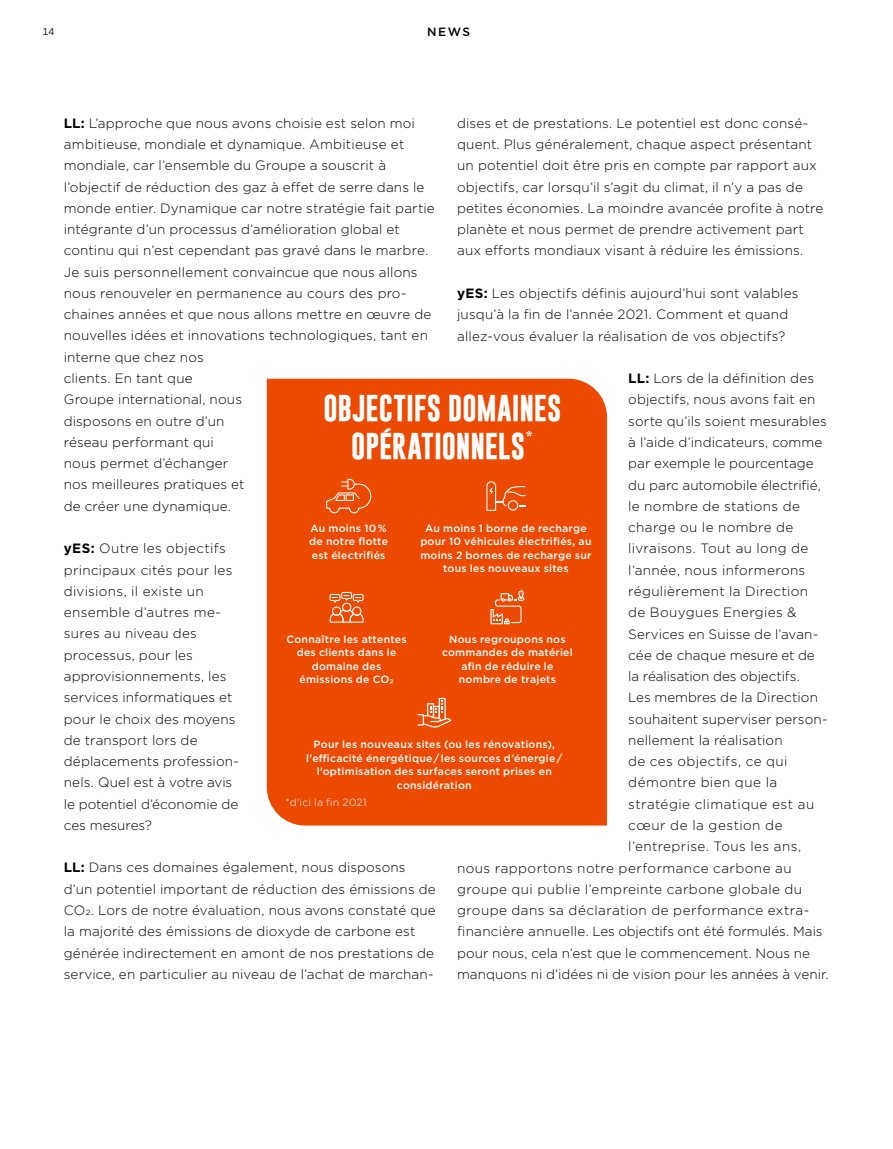
<style>
.page{position:relative;width:893px;height:1149px;background:#fff}
.page>*{position:absolute;margin:0;border:0;box-sizing:border-box;transform-origin:0 0}
.t1{font:700 27px/37.5px "Gobold";color:#fff;text-align:center}
.t2{font:300 13.5px/21.3px "Gotham";letter-spacing:.015em;color:#000}
.t3{font:300 13.5px "Gotham";letter-spacing:.035em;color:#000}
.t4{font:300 13.5px "Gotham";letter-spacing:-.005em;color:#000}
.t5{font:500 12px "Gotham";color:#000}
.t6{font:500 10.5px/13.5px "Gotham";letter-spacing:.02em;color:#fff;text-align:center}
.t7{font:300 10.5px "Gotham";letter-spacing:.015em;color:#fff}
.t8{font:9.75px "Gotham";color:#000}
.s1{font-weight:700}
.s2{font-family:"Gobold High";font-weight:100;font-size:33px}
</style>
<div class="page">
<div style="left:267px;top:378px;width:340px;height:447px;background:#eb4a00"></div>
<svg style="left:326px;top:478px;width:45px;height:35px;background:#ed6425"></svg>
<svg style="left:486px;top:481px;width:39px;height:29px"></svg>
<svg style="left:330px;top:591px;width:34px;height:31px"></svg>
<svg style="left:490px;top:590px;width:34px;height:34px"></svg>
<svg style="left:418px;top:697px;width:33px;height:30px"></svg>
<p class="t8" style="left:43px;top:26px;width:13px">14</p>
<p class="t5" style="left:427px;top:24px;width:45px">NEWS</p>
<p class="t2" style="left:64px;top:112px;width:373px"><span class="s1">LL:</span> L’approche que nous avons choisie est selon moi ambitieuse, mondiale et dynamique. Ambitieuse et mondiale, car l’ensemble du Groupe a souscrit à l’objectif de réduction des gaz à effet de serre dans le monde entier. Dynamique car notre stratégie fait partie intégrante d’un processus d’amélioration global et continu qui n’est cependant pas gravé dans le marbre.<br>Je suis personnellement convaincue que nous allons nous renouveler en permanence au cours des pro&shy;chaines années et que nous allons mettre en œuvre de nouvelles idées et innovations technologiques, tant en interne que chez nos<br>clients. En tant que<br>Groupe international, nous<br>disposons en outre d’un<br>réseau performant qui<br>nous permet d’échanger<br>nos meilleures pratiques et<br>de créer une dynamique.</p>
<p class="t2" style="left:64px;top:537px;width:177px"><span class="s1">yES:</span> Outre les objectifs principaux cités pour les divisions, il existe un ensemble d’autres me&shy;sures au niveau des processus, pour les approvisionnements, les services informatiques et pour le choix des moyens de transport lors de déplacements profession&shy;nels. Quel est à votre avis le potentiel d’économie de ces mesures?</p>
<p class="t2" style="left:64px;top:856px;width:374px"><span class="s1">LL:</span> Dans ces domaines également, nous disposons d’un potentiel important de réduction des émissions de CO2. Lors de notre évaluation, nous avons constaté que la majorité des émissions de dioxyde de carbone est générée indirectement en amont de nos prestations de service, en particulier au niveau de l’achat de marchan-</p>
<p class="t2" style="left:457px;top:112px;width:368px">dises et de prestations. Le potentiel est donc consé&shy;quent. Plus généralement, chaque aspect présentant un potentiel doit être pris en compte par rapport aux objectifs, car lorsqu’il s’agit du climat, il n’y a pas de petites économies. La moindre avancée profite à notre planète et nous permet de prendre activement part aux efforts mondiaux visant à réduire les émissions.</p>
<p class="t2" style="left:457px;top:282px;width:343px"><span class="s1">yES:</span> Les objectifs définis aujourd’hui sont valables jusqu’à la fin de l’année 2021. Comment et quand allez-vous évaluer la réalisation de vos objectifs?</p>
<p class="t2" style="left:628px;top:367px;width:187px"><span class="s1">LL:</span> Lors de la définition des</p>
<p class="t2" style="left:628px;top:388px;width:189px">objectifs, nous avons fait en</p>
<p class="t2" style="left:628px;top:410px;width:200px">sorte qu’ils soient mesurables</p>
<p class="t2" style="left:628px;top:431px;width:196px">à l’aide d’indicateurs, comme</p>
<p class="t2" style="left:628px;top:452px;width:187px">par exemple le pourcentage</p>
<p class="t2" style="left:628px;top:473px;width:194px">du parc automobile électrifié,</p>
<p class="t2" style="left:628px;top:495px;width:173px">le nombre de stations de</p>
<p class="t2" style="left:628px;top:516px;width:166px">charge ou le nombre de</p>
<p class="t2" style="left:628px;top:537px;width:182px">livraisons. Tout au long de</p>
<p class="t2" style="left:628px;top:558px;width:179px">l’année, nous informerons</p>
<p class="t2" style="left:628px;top:580px;width:181px">régulièrement la Direction</p>
<p class="t2" style="left:628px;top:601px;width:170px">de Bouygues Energies &amp;</p>
<p class="t2" style="left:628px;top:622px;width:191px">Services en Suisse de l’avan-</p>
<p class="t4" style="left:628px;top:646px;width:188px">cée de chaque mesure et de</p>
<p class="t4" style="left:628px;top:667px;width:173px">la réalisation des objectifs.</p>
<p class="t2" style="left:628px;top:686px;width:191px">Les membres de la Direction</p>
<p class="t2" style="left:628px;top:707px;width:201px">souhaitent superviser person-</p>
<p class="t2" style="left:628px;top:728px;width:156px">nellement la réalisation</p>
<p class="t2" style="left:628px;top:750px;width:161px">de ces objectifs, ce qui</p>
<p class="t3" style="left:628px;top:773px;width:151px">démontre bien que la</p>
<p class="t2" style="left:628px;top:792px;width:188px">stratégie climatique est au</p>
<p class="t3" style="left:628px;top:816px;width:156px">cœur de la gestion de</p>
<p class="t2" style="left:628px;top:835px;width:174px">l’entreprise. Tous les ans,</p>
<p class="t3" style="left:457px;top:859px;width:336px">nous rapportons notre performance carbone au</p>
<p class="t2" style="left:457px;top:877px;width:347px">groupe qui publie l’empreinte carbone globale du</p>
<p class="t2" style="left:457px;top:899px;width:354px">groupe dans sa déclaration de performance extra-</p>
<p class="t2" style="left:457px;top:920px;width:367px">financière annuelle. Les objectifs ont été formulés. Mais</p>
<p class="t2" style="left:457px;top:941px;width:354px">pour nous, cela n’est que le commencement. Nous ne</p>
<p class="t2" style="left:457px;top:962px;width:373px">manquons ni d’idées ni de vision pour les années à venir.</p>
<h1 class="t1" style="left:323px;top:389px;width:240px">OBJECTIFS DOMAINES<br>OPÉRATIONNELS<span class="s2">*</span></h1>
<p class="t6" style="left:309px;top:521px;width:80px;text-align:left">Au moins 10 % de notre flotte est électrifiés</p>
<p class="t6" style="left:420px;top:521px;width:173px">Au moins 1 borne de recharge pour 10 véhicules électrifiés, au moins 2 bornes de recharge sur tous les nouveaux sites</p>
<p class="t6" style="left:287px;top:632px;width:122px">Connaître les attentes des clients dans le domaine des émissions de CO₂</p>
<p class="t6" style="left:442px;top:632px;width:132px">Nous regroupons nos commandes de matériel afin de réduire le nombre de trajets</p>
<p class="t6" style="left:306px;top:737px;width:258px">Pour les nouveaux sites (ou les rénovations), l’efficacité énergétique / les sources d’énergie / l'optimisation des surfaces seront prises en considération</p>
<p class="t7" style="left:285px;top:795px;width:83px">*d'ici la fin 2021</p>
</div>
